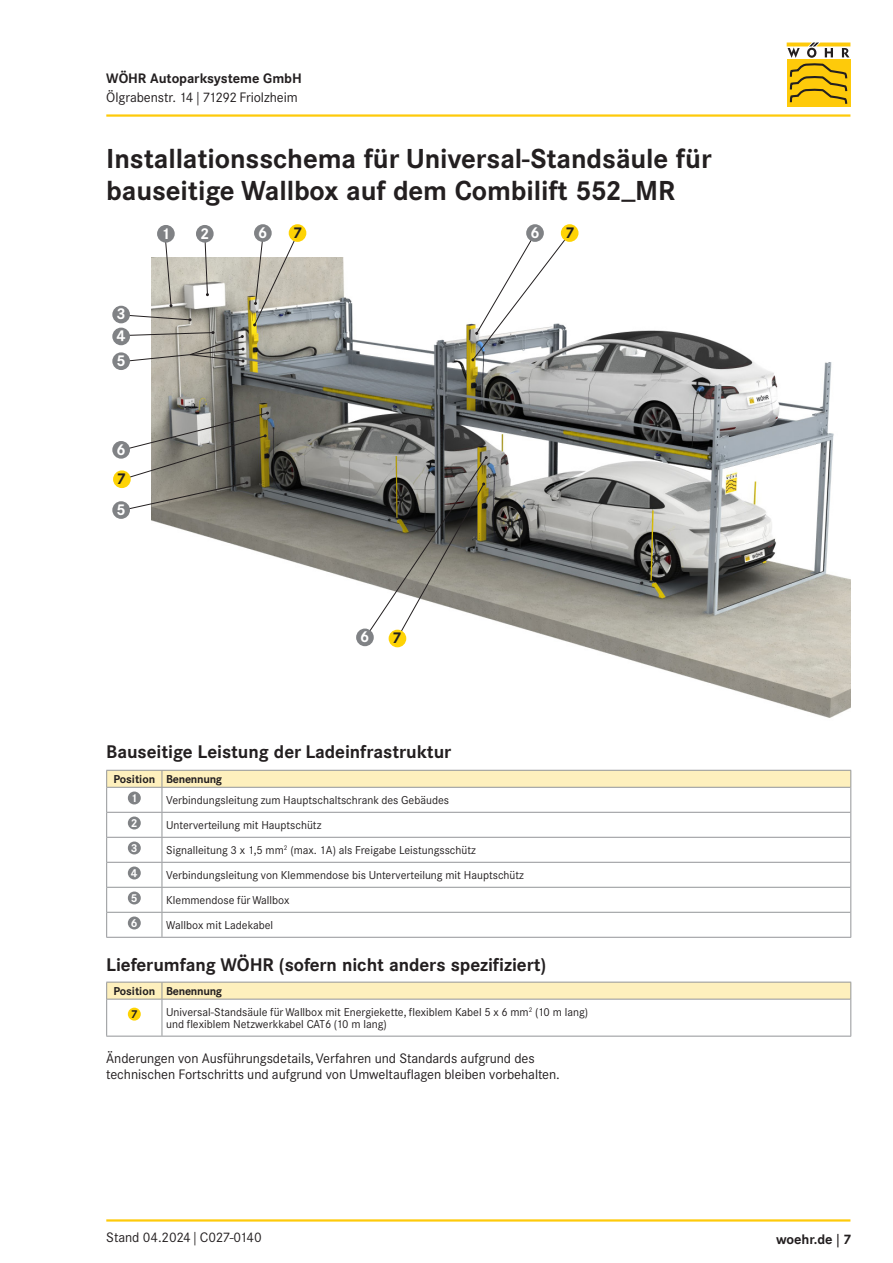
<style>
.page{position:relative;width:893px;height:1263px;background:#fff}
.page>*{position:absolute;margin:0;border:0;box-sizing:border-box;transform-origin:0 0}
.t1{font:700 27px/32.4px "Corporate SBQ";letter-spacing:-.005em;color:#231f20}
.t2{font:700 18px "Corporate SBQ";letter-spacing:-.005em;color:#231f20}
.t3{font:700 15.3px/21.9px "Corporate SBQ";color:#fff}
.t4{font:700 15.3px "Corporate SBQ";color:#231f20}
.t5{font:13.5px/16.2px "Corporate SBQ";letter-spacing:-.005em;color:#231f20}
.t6{font:700 13.5px "Corporate SBQ";letter-spacing:-.005em;color:#231f20}
.t7{font:11.25px/12px "Corporate SBQ";color:#231f20}
.t8{font:700 11.25px/23.1px "Corporate SBQ";letter-spacing:-.025em;color:#231f20}
.t9{font:700 11.25px "Corporate SBQ";color:#fff}
</style>
<div class="page">
<hr style="left:106px;top:1219px;width:744px;height:2px;background:#feca0a">
<svg style="left:787px;top:43px;width:63px;height:15px"></svg>
<div style="left:787px;top:59px;width:63px;height:47px;background:#feca0a"></div>
<svg style="left:789px;top:64px;width:59px;height:40px"></svg>
<hr style="left:106px;top:114px;width:744px;height:3px;background:#feca0a">
<img style="left:151px;top:257px;width:699px;height:461px">
<hr style="left:162px;top:937px;width:689px;height:1px;background:#939598">
<svg style="left:106px;top:770px;width:745px;height:167px"></svg>
<hr style="left:107px;top:812px;width:55px;height:1px;background:#939598">
<hr style="left:107px;top:837px;width:55px;height:1px;background:#939598">
<hr style="left:107px;top:862px;width:55px;height:1px;background:#939598">
<hr style="left:107px;top:887px;width:55px;height:1px;background:#939598">
<hr style="left:107px;top:912px;width:55px;height:1px;background:#939598">
<hr style="left:106px;top:937px;width:56px;height:1px;background:#939598">
<div style="left:128px;top:791px;width:13px;height:13px;background:#808285;border-radius:50%"></div>
<div style="left:128px;top:816px;width:13px;height:13px;background:#808285;border-radius:50%"></div>
<div style="left:128px;top:841px;width:13px;height:13px;background:#808285;border-radius:50%"></div>
<div style="left:128px;top:866px;width:13px;height:13px;background:#808285;border-radius:50%"></div>
<div style="left:128px;top:891px;width:13px;height:13px;background:#808285;border-radius:50%"></div>
<div style="left:128px;top:916px;width:13px;height:13px;background:#808285;border-radius:50%"></div>
<svg style="left:127px;top:314px;width:65px;height:7px"></svg>
<svg style="left:117px;top:331px;width:128px;height:31px"></svg>
<svg style="left:121px;top:412px;width:148px;height:99px"></svg>
<svg style="left:364px;top:456px;width:124px;height:184px"></svg>
<svg style="left:204px;top:243px;width:5px;height:53px"></svg>
<svg style="left:253px;top:232px;width:46px;height:94px"></svg>
<svg style="left:471px;top:232px;width:100px;height:129px"></svg>
<svg style="left:164px;top:243px;width:9px;height:64px"></svg>
<div style="left:196px;top:225px;width:18px;height:18px;background:#808285;border-radius:50%"></div>
<div style="left:157px;top:225px;width:18px;height:18px;background:#808285;border-radius:50%"></div>
<div style="left:112px;top:306px;width:18px;height:17px;background:#808285;border-radius:50%"></div>
<div style="left:112px;top:328px;width:18px;height:17px;background:#808285;border-radius:50%"></div>
<div style="left:112px;top:501px;width:18px;height:18px;background:#808285;border-radius:50%"></div>
<div style="left:112px;top:352px;width:18px;height:18px;background:#808285;border-radius:50%"></div>
<div style="left:254px;top:224px;width:18px;height:18px;background:#808285;border-radius:50%"></div>
<div style="left:526px;top:224px;width:18px;height:18px;background:#808285;border-radius:50%"></div>
<div style="left:112px;top:441px;width:18px;height:18px;background:#808285;border-radius:50%"></div>
<div style="left:356px;top:628px;width:18px;height:18px;background:#808285;border-radius:50%"></div>
<div style="left:289px;top:224px;width:17px;height:18px;background:#fed304;border-radius:50%"></div>
<div style="left:561px;top:224px;width:17px;height:18px;background:#fed304;border-radius:50%"></div>
<div style="left:113px;top:470px;width:18px;height:18px;background:#fed304;border-radius:50%"></div>
<div style="left:389px;top:630px;width:17px;height:17px;background:#fed304;border-radius:50%"></div>
<hr style="left:162px;top:1036px;width:689px;height:1px;background:#939598">
<svg style="left:106px;top:982px;width:745px;height:54px"></svg>
<hr style="left:107px;top:999px;width:55px;height:1px;background:#939598">
<hr style="left:162px;top:999px;width:688px;height:1px;background:#939598">
<hr style="left:162px;top:999px;width:1px;height:37px;background:#939598">
<hr style="left:106px;top:1036px;width:56px;height:1px;background:#939598">
<div style="left:128px;top:1008px;width:13px;height:12px;background:#fed304;border-radius:50%"></div>
<p class="t6" style="left:106px;top:70px;width:197px">WÖHR Autoparksysteme GmbH</p>
<p class="t5" style="left:106px;top:90px;width:193px">Ölgrabenstr. 14 | 71292 Friolzheim</p>
<h1 class="t1" style="left:106px;top:143px;width:607px">Installationsschema für Universal-Standsäule für bauseitige Wallbox auf dem Combilift 552_MR</h1>
<h3 class="t3" style="left:116px;top:303px;width:11px">3<br>4</h3>
<h3 class="t3" style="left:116px;top:350px;width:11px">5</h3>
<h3 class="t3" style="left:116px;top:439px;width:11px">6</h3>
<h3 class="t4" style="left:116px;top:469px;width:11px">7</h3>
<h3 class="t3" style="left:116px;top:499px;width:11px">5</h3>
<h3 class="t3" style="left:161px;top:223px;width:11px">1</h3>
<h3 class="t3" style="left:200px;top:223px;width:11px">2</h3>
<h3 class="t3" style="left:258px;top:222px;width:11px">6</h3>
<h3 class="t3" style="left:530px;top:222px;width:11px">6</h3>
<h3 class="t4" style="left:293px;top:223px;width:11px">7</h3>
<h3 class="t4" style="left:565px;top:223px;width:11px">7</h3>
<h3 class="t3" style="left:360px;top:626px;width:11px">6</h3>
<h3 class="t4" style="left:392px;top:629px;width:11px">7</h3>
<h2 class="t2" style="left:106px;top:741px;width:347px">Bauseitige Leistung der Ladeinfrastruktur</h2>
<p class="t8" style="left:113px;top:767px;width:110px">Position Benennung</p>
<p class="t9" style="left:131px;top:791px;width:8px">1</p>
<p class="t7" style="left:166px;top:794px;width:284px">Verbindungsleitung zum Hauptschaltschrank des Gebäudes</p>
<p class="t9" style="left:131px;top:816px;width:8px">2</p>
<p class="t7" style="left:166px;top:819px;width:157px">Unterverteilung mit Hauptschütz</p>
<p class="t9" style="left:131px;top:841px;width:8px">3</p>
<p class="t7" style="left:166px;top:844px;width:311px">Signalleitung 3 x 1,5 mm<sup>2</sup> (max. 1A) als Freigabe Leistungsschütz</p>
<p class="t9" style="left:131px;top:866px;width:8px">4</p>
<p class="t7" style="left:166px;top:869px;width:359px">Verbindungsleitung von Klemmendose bis Unterverteilung mit Hauptschütz</p>
<p class="t9" style="left:131px;top:891px;width:8px">5</p>
<p class="t7" style="left:166px;top:894px;width:125px">Klemmendose für Wallbox</p>
<p class="t9" style="left:131px;top:916px;width:8px">6</p>
<p class="t7" style="left:166px;top:919px;width:109px">Wallbox mit Ladekabel</p>
<h2 class="t2" style="left:106px;top:954px;width:442px">Lieferumfang WÖHR (sofern nicht anders spezifiziert)</h2>
<p class="t8" style="left:131px;top:979px;width:93px;text-indent:-18px">Position Benennung<br>7</p>
<p class="t7" style="left:166px;top:1006px;width:423px">Universal-Standsäule für Wallbox mit Energiekette, flexiblem Kabel 5 x 6 mm<sup>2</sup> (10 m lang) und flexiblem Netzwerkkabel CAT6 (10 m lang)</p>
<p class="t5" style="left:106px;top:1050px;width:455px">Änderungen von Ausführungsdetails, Verfahren und Standards aufgrund des technischen Fortschritts und aufgrund von Umweltauflagen bleiben vorbehalten.</p>
<p class="t5" style="left:106px;top:1229px;width:157px">Stand 04.2024 | C027-0140</p>
<p class="t6" style="left:776px;top:1231px;width:77px">woehr.de | 7</p>
</div>
